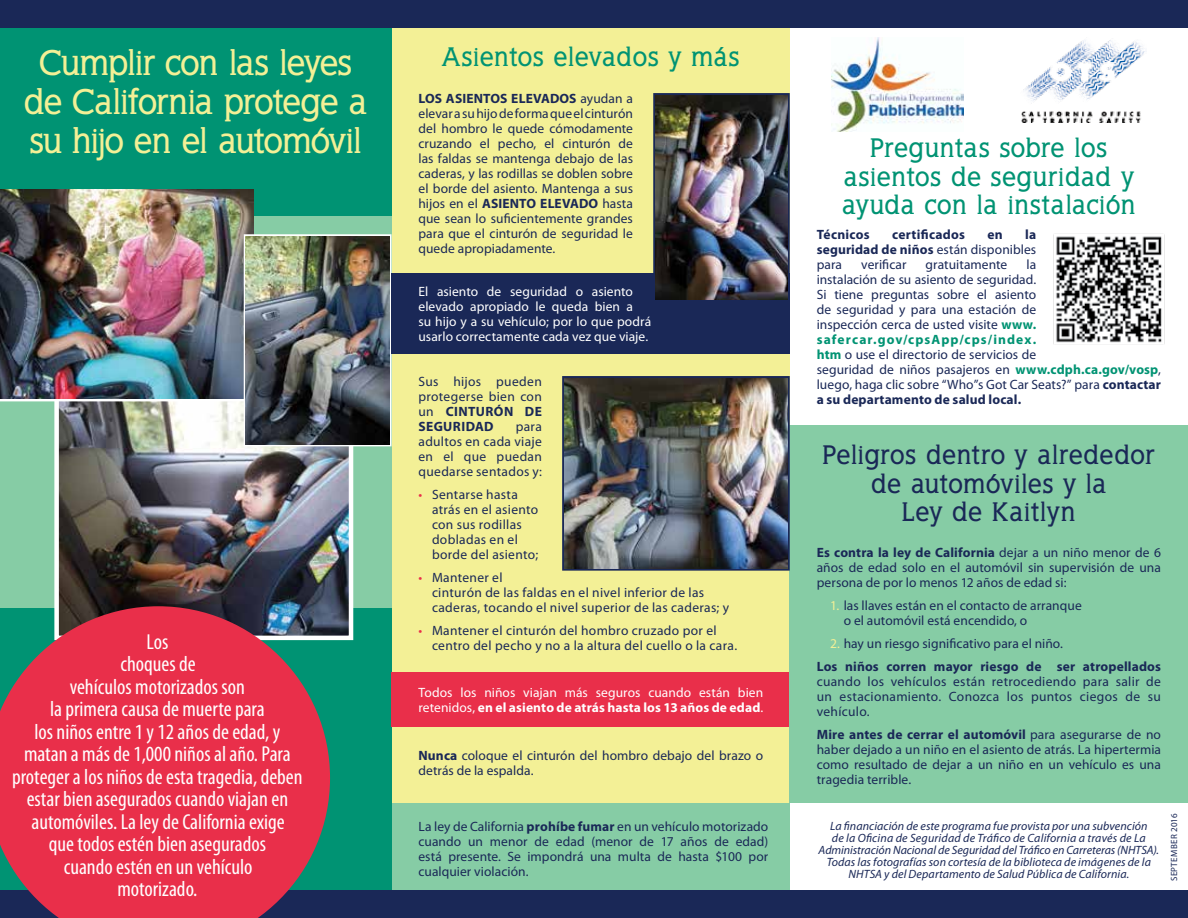
<style>
.page{position:relative;width:1188px;height:918px;background:#fff}
.page>*{position:absolute;margin:0;border:0;box-sizing:border-box;transform-origin:0 0}
.t1{font:700 36px/39px "Wellrock Slab";letter-spacing:-.015em;color:#f3f096;text-align:center}
.t2{font:700 27px/28.5px "Wellrock Slab";letter-spacing:.03em;color:#009373;text-align:center}
.t3{font:700 27px/28.5px "Wellrock Slab";letter-spacing:.03em;color:#1a2857;text-align:center}
.t4{font:condensed 21.75px/22.5px "Myriad Pro";color:#fff;text-align:center}
.t5{font:13.5px/15px "Myriad Pro";letter-spacing:.01em;color:#1a2857;text-align:justify}
.t6{font:13.5px/15px "Myriad Pro";letter-spacing:.005em;color:#fff}
.t7{font:700 13.5px/23.1px "Myriad Pro";letter-spacing:.01em;color:#1a2857}
.t8{font:italic 12px/12px "Myriad Pro";letter-spacing:.005em;color:#1a2857;text-align:center}
.t9{font:9px "Myriad Pro";letter-spacing:.03em;color:#1a2857}
.s1{font-weight:700}
.s2{color:#e92f4a}
.s3{font-weight:700;color:#009373}
.s4{color:#f3f096}
.s5{font-weight:400;color:#f3f096}
.s6{font-weight:400}
</style>
<div class="page">
<div style="left:392px;top:0;width:398px;height:918px;background:#f3f096"></div>
<div style="left:392px;top:803px;width:398px;height:101px;background:#86cca5"></div>
<div style="left:0;top:0;width:392px;height:918px;background:#009373"></div>
<div style="left:0;top:216px;width:392px;height:392px;background:#86cca5"></div>
<img style="left:59px;top:401px;width:289px;height:234px">
<div style="left:54px;top:395px;width:299px;height:245px;border:4px solid #fff"></div>
<div style="left:0;top:891px;width:1188px;height:27px;background:#1a2857"></div>
<img style="left:0;top:189px;width:254px;height:209px">
<div style="left:244px;top:234px;width:148px;height:212px;border:4px solid #fff"></div>
<img style="left:246px;top:237px;width:143px;height:207px">
<div style="left:392px;top:273px;width:398px;height:81px;background:#1a2857"></div>
<div style="left:392px;top:672px;width:398px;height:54px;background:#e92f4a"></div>
<div style="left:790px;top:425px;width:398px;height:378px;background:#86cca5"></div>
<div style="left:0;top:0;width:1188px;height:27px;background:#1a2857"></div>
<div style="left:562px;top:376px;width:228px;height:195px;border:4px solid #1a2857"></div>
<img style="left:564px;top:378px;width:224px;height:190px">
<div style="left:653px;top:93px;width:137px;height:209px;border:4px solid #1a2857"></div>
<img style="left:655px;top:95px;width:133px;height:205px">
<svg style="left:0;top:606px;width:330px;height:312px;fill:#e92f4a"></svg>
<img style="left:831px;top:37px;width:132px;height:94px">
<img style="left:1021px;top:40px;width:124px;height:83px">
<img style="left:1053px;top:233px;width:112px;height:111px">
<h1 class="t1" style="left:24px;top:42px;width:345px">Cumplir con las leyes de California protege a su hijo en el automóvil</h1>
<p class="t4" style="left:12px;top:630px;width:292px">Los<br>choques de<br>vehículos motorizados son<br>la primera causa de muerte para<br>los niños entre 1 y 12 años de edad, y matan a más de 1,000 niños al año. Para proteger a los niños de esta tragedia, deben estar bien asegurados cuando viajan en automóviles. La ley de California exige<br>que todos estén bien asegurados<br>cuando estén en un vehículo<br>motorizado.</p>
<h2 class="t2" style="left:442px;top:42px;width:299px">Asientos elevados y más</h2>
<p class="t5" style="left:418px;top:90px;width:216px"><span class="s1">LOS ASIENTOS ELEVADOS</span> ayudan a elevar a su hijo de forma que el cinturón del hombro le quede cómodamente cruzando el pecho, el cinturón de las faldas se mantenga debajo de las caderas, y las rodillas se doblen sobre el borde del asiento. Mantenga a sus hijos en el <span class="s1">ASIENTO ELEVADO</span> hasta que sean lo suficientemente grandes para que el cinturón de seguridad le quede apropiadamente.</p>
<p class="t6" style="left:418px;top:284px;width:234px">El asiento de seguridad o asiento elevado apropiado le queda bien a<br>su hijo y a su vehículo; por lo que podrá usarlo correctamente cada vez que viaje.</p>
<p class="t5" style="left:418px;top:374px;width:125px">Sus hijos pueden protegerse bien con un <span class="s1">CINTURÓN DE SEGURIDAD</span></p>
<p class="t5" style="left:418px;top:419px;width:125px;text-indent:97px">para adultos en cada viaje en el que puedan quedarse sentados y:</p>
<p class="t5" style="left:432px;top:487px;width:108px;text-align:left;text-indent:-14px"><span class="s2">•</span> Sentarse hasta atrás en el asiento con sus rodillas dobladas en el borde del asiento;</p>
<p class="t5" style="left:432px;top:570px;width:299px;text-align:left;text-indent:-14px"><span class="s2">•</span> Mantener el<br>cinturón de las faldas en el nivel inferior de las caderas, tocando el nivel superior de las caderas; y</p>
<p class="t5" style="left:432px;top:623px;width:307px;text-indent:-14px"><span class="s2">•</span> Mantener el cinturón del hombro cruzado por el centro del pecho y no a la altura del cuello o la cara.</p>
<p class="t6" style="left:418px;top:685px;width:346px">Todos los niños viajan más seguros cuando están bien retenidos, <span class="s1">en el asiento de atrás hasta los 13 años de edad</span>.</p>
<p class="t5" style="left:418px;top:748px;width:346px"><span class="s1">Nunca</span> coloque el cinturón del hombro debajo del brazo o detrás de la espalda.</p>
<p class="t5" style="left:418px;top:819px;width:351px">La ley de California <span class="s1">prohíbe fumar</span> en un vehículo motorizado cuando un menor de edad (menor de 17 años de edad) está presente. Se impondrá una multa de hasta $100 por cualquier violación.</p>
<h2 class="t2" style="left:842px;top:133px;width:295px">Preguntas sobre los asientos de seguridad y ayuda con la instalación</h2>
<p class="t7" style="left:817px;top:222px;width:54px">Técnicos</p>
<p class="t7" style="left:892px;top:222px;width:74px">certificados</p>
<p class="t7" style="left:987px;top:222px;width:17px">en</p>
<p class="t5" style="left:817px;top:227px;width:221px;text-indent:208px"><span class="s1">la seguridad de niños</span> están disponibles para</p>
<p class="t5" style="left:861px;top:257px;width:47px">verificar</p>
<p class="t5" style="left:926px;top:257px;width:83px">gratuitamente</p>
<p class="t5" style="left:817px;top:257px;width:346px;text-align:left;text-indent:210px">la<br>instalación de su asiento de seguridad.<br>Si tiene preguntas sobre el asiento<br>de seguridad y para una estación de<br>inspección cerca de usted visite <span class="s3">www. safercar.gov/cpsApp/cps/index.<br>htm</span> o use el directorio de servicios de<br>seguridad de niños pasajeros en <span class="s3">www.cdph.ca.gov/vosp</span>, luego, haga clic sobre “Who”s Got Car Seats?” para <span class="s1">contactar a su departamento de salud local.</span></p>
<h2 class="t3" style="left:823px;top:440px;width:333px">Peligros dentro y alrededor de automóviles y la<br>Ley de Kaitlyn</h2>
<p class="t5" style="left:817px;top:545px;width:346px"><span class="s1">Es contra la ley de California</span> dejar a un niño menor de 6 años de edad solo en el automóvil sin supervisión de una persona de por lo menos 12 años de edad si:</p>
<p class="t5" style="left:844px;top:598px;width:240px;text-indent:-14px"><span class="s4">1.</span> las llaves están en el contacto de arranque o el automóvil está encendido, o</p>
<p class="t7" style="left:817px;top:632px;width:346px;text-indent:14px"><span class="s5">2.</span> <span class="s6">hay un riesgo significativo para el niño.<br></span>Los niños corren mayor riesgo de ser atropellados</p>
<p class="t5" style="left:817px;top:674px;width:346px">cuando los vehículos están retrocediendo para salir de un estacionamiento. Conozca los puntos ciegos de su vehículo.</p>
<p class="t5" style="left:817px;top:727px;width:346px"><span class="s1">Mire antes de cerrar el automóvil</span> para asegurarse de no haber dejado a un niño en el asiento de atrás. La hipertermia como resultado de dejar a un niño en un vehículo es una tragedia terrible.</p>
<p class="t8" style="left:819px;top:819px;width:342px">La financiación de este programa fue provista por una subvención<br>de la Oficina de Seguridad de Tráfico de California a través de La Administración Nacional de Seguridad del Tráfico en Carreteras (NHTSA).<br>Todas las fotografías son cortesía de la biblioteca de imágenes de la NHTSA y del Departamento de Salud Pública de California.</p>
<p class="t9" style="left:1169px;top:881px;width:69px;rotate:-90deg">SEPTEMBER 2016</p>
</div>
